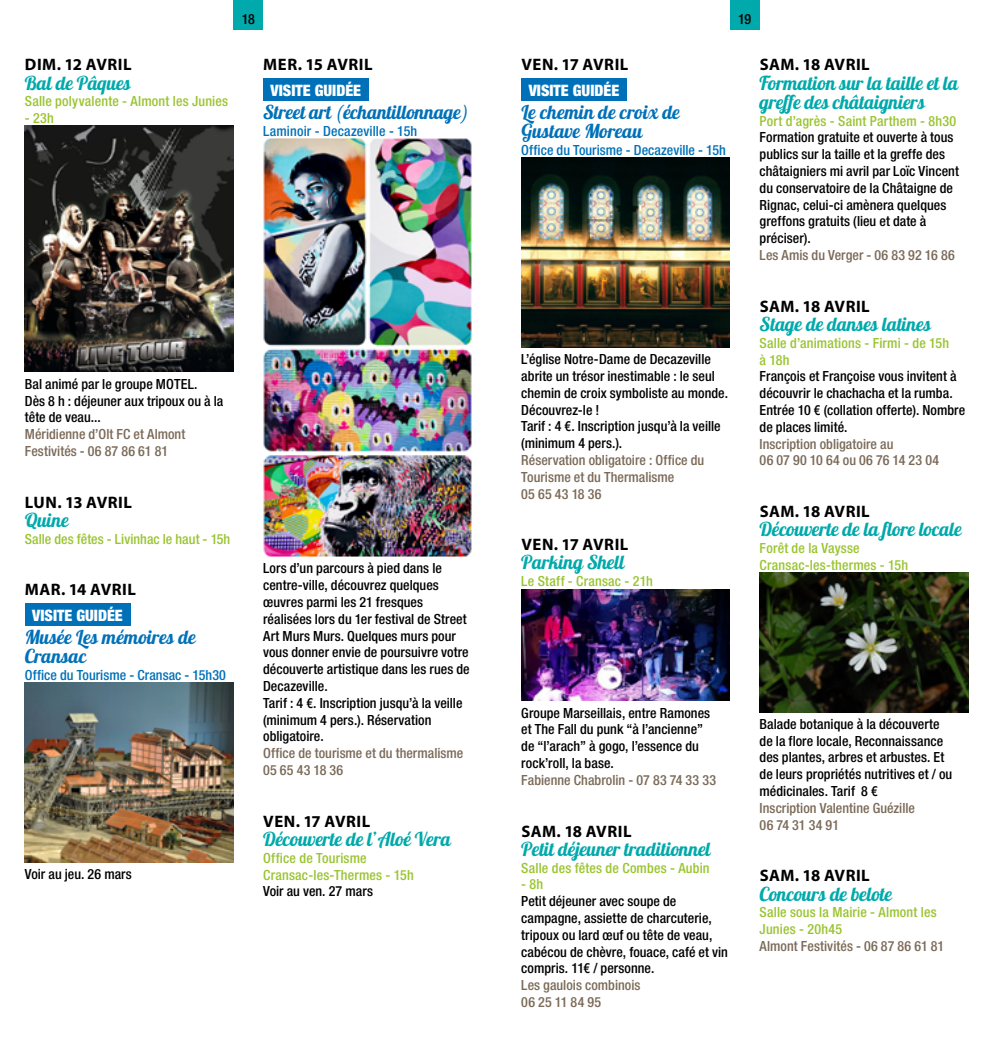
<style>
.page{position:relative;width:993px;height:1042px;background:#fff}
.page>*{position:absolute;margin:0;border:0;box-sizing:border-box;transform-origin:0 0}
.t1{font:19.25px/19.2px "Lobster 1.4";letter-spacing:.01em;color:#00a9ab}
.t2{font:19.25px/19.2px "Lobster 1.4";letter-spacing:.02em;color:#0071b9}
.t3{font:19.25px "Lobster 1.4";letter-spacing:-.01em;color:#00a9ab}
.t4{font:19.25px "Lobster 1.4";letter-spacing:.04em;color:#00a9ab}
.t5{font:700 16.62px "Myriad Pro";letter-spacing:.03em;color:#000}
.t6{font:900 condensed 15.75px "Helvetica Neue";color:#fff}
.t7{font:500 condensed 14px/16.8px "Helvetica Neue";letter-spacing:.005em;color:#000}
.t8{font:500 condensed 14px/16.8px "Helvetica Neue";letter-spacing:.005em;color:#7b6a58}
.t9{font:500 condensed 14px/16.8px "Helvetica Neue";letter-spacing:.015em;color:#9ac431}
.t10{font:500 condensed 14px "Helvetica Neue";letter-spacing:.005em;color:#0071b9}
</style>
<div class="page">
<div style="left:233px;top:0;width:30px;height:30px;background:#00a9ab"></div>
<div style="left:729px;top:0;width:30px;height:30px;background:#00a9ab"></div>
<img style="left:25px;top:126px;width:208px;height:246px">
<div style="left:25px;top:603px;width:105px;height:23px;background:#0071b9"></div>
<img style="left:25px;top:682px;width:208px;height:180px">
<div style="left:263px;top:79px;width:105px;height:22px;background:#0071b9"></div>
<img style="left:263px;top:138px;width:208px;height:418px">
<div style="left:521px;top:79px;width:105px;height:22px;background:#0071b9"></div>
<img style="left:521px;top:158px;width:208px;height:189px">
<img style="left:521px;top:589px;width:208px;height:112px">
<img style="left:759px;top:573px;width:208px;height:139px">
<p class="t7" style="left:242px;top:10px;width:14px">18</p>
<p class="t7" style="left:738px;top:10px;width:14px">19</p>
<p class="t5" style="left:25px;top:54px;width:108px">DIM. 12 AVRIL</p>
<h1 class="t1" style="left:25px;top:73px;width:106px">Bal de Pâques</h1>
<p class="t9" style="left:25px;top:93px;width:205px">Salle polyvalente - Almont les Junies</p>
<p class="t9" style="left:25px;top:110px;width:31px">- 23h</p>
<p class="t5" style="left:263px;top:54px;width:111px">MER. 15 AVRIL</p>
<p class="t6" style="left:270px;top:81px;width:92px">VISITE GUIDÉE</p>
<h1 class="t2" style="left:263px;top:102px;width:207px">Street art (échantillonnage)</h1>
<p class="t10" style="left:263px;top:122px;width:156px">Laminoir - Decazeville - 15h</p>
<p class="t7" style="left:25px;top:375px;width:200px">Bal animé par le groupe MOTEL.<br>Dès 8 h : déjeuner aux tripoux ou à la tête de veau...</p>
<p class="t8" style="left:25px;top:425px;width:162px">Méridienne d’Olt FC et Almont<br>Festivités - 06 87 86 61 81</p>
<p class="t5" style="left:25px;top:491px;width:108px">LUN. 13 AVRIL</p>
<h1 class="t1" style="left:25px;top:510px;width:45px">Quine</h1>
<p class="t9" style="left:25px;top:530px;width:207px">Salle des fêtes - Livinhac le haut - 15h</p>
<p class="t5" style="left:25px;top:579px;width:112px">MAR. 14 AVRIL</p>
<p class="t6" style="left:32px;top:606px;width:92px">VISITE GUIDÉE</p>
<h1 class="t2" style="left:25px;top:627px;width:172px">Musée Les mémoires de<br>Cransac</h1>
<p class="t10" style="left:25px;top:666px;width:203px">Office du Tourisme - Cransac - 15h30</p>
<p class="t7" style="left:25px;top:866px;width:108px">Voir au jeu. 26 mars</p>
<p class="t7" style="left:263px;top:560px;width:208px">Lors d’un parcours à pied dans le centre-ville, découvrez quelques œuvres parmi les 21 fresques réalisées lors du 1er festival de Street<br>Art Murs Murs. Quelques murs pour vous donner envie de poursuivre votre découverte artistique dans les rues de<br>Decazeville.<br>Tarif : 4 €. Inscription jusqu’à la veille (minimum 4 pers.). Réservation obligatoire.</p>
<p class="t8" style="left:263px;top:744px;width:202px">Office de tourisme et du thermalisme<br>05 65 43 18 36</p>
<p class="t5" style="left:263px;top:810px;width:108px">VEN. 17 AVRIL</p>
<h1 class="t3" style="left:263px;top:826px;width:188px">Découverte de l’Aloé Vera</h1>
<p class="t9" style="left:263px;top:849px;width:152px">Office de Tourisme<br>Cransac-les-Thermes - 15h</p>
<p class="t7" style="left:263px;top:883px;width:111px">Voir au ven. 27 mars</p>
<p class="t5" style="left:521px;top:54px;width:108px">VEN. 17 AVRIL</p>
<p class="t6" style="left:528px;top:81px;width:92px">VISITE GUIDÉE</p>
<h1 class="t2" style="left:521px;top:102px;width:160px">Le chemin de croix de<br>Gustave Moreau</h1>
<p class="t10" style="left:521px;top:141px;width:206px">Office du Tourisme - Decazeville - 15h</p>
<p class="t7" style="left:521px;top:350px;width:208px">L’église Notre-Dame de Decazeville abrite un trésor inestimable : le seul chemin de croix symboliste au monde.<br>Découvrez-le !<br>Tarif : 4 €. Inscription jusqu’à la veille (minimum 4 pers.).</p>
<p class="t8" style="left:521px;top:451px;width:184px">Réservation obligatoire : Office du<br>Tourisme et du Thermalisme<br>05 65 43 18 36</p>
<p class="t5" style="left:521px;top:534px;width:108px">VEN. 17 AVRIL</p>
<h1 class="t1" style="left:521px;top:552px;width:104px">Parking Shell</h1>
<p class="t9" style="left:521px;top:573px;width:133px">Le Staff - Cransac - 21h</p>
<p class="t5" style="left:759px;top:54px;width:111px">SAM. 18 AVRIL</p>
<h1 class="t1" style="left:759px;top:73px;width:199px">Formation sur la taille et la greffe des châtaigniers</h1>
<p class="t9" style="left:759px;top:112px;width:198px">Port d’agrès - Saint Parthem - 8h30</p>
<p class="t7" style="left:759px;top:129px;width:201px">Formation gratuite et ouverte à tous publics sur la taille et la greffe des châtaigniers mi avril par Loïc Vincent du conservatoire de la Châtaigne de<br>Rignac, celui-ci amènera quelques greffons gratuits (lieu et date à préciser).</p>
<p class="t8" style="left:759px;top:246px;width:197px">Les Amis du Verger - 06 83 92 16 86</p>
<p class="t5" style="left:759px;top:295px;width:111px">SAM. 18 AVRIL</p>
<h1 class="t4" style="left:759px;top:312px;width:171px">Stage de danses latines</h1>
<p class="t9" style="left:759px;top:334px;width:191px">Salle d’animations - Firmi - de 15h à 18h</p>
<p class="t7" style="left:759px;top:368px;width:207px">François et Françoise vous invitent à découvrir le chachacha et la rumba.<br>Entrée 10 € (collation offerte). Nombre de places limité.</p>
<p class="t8" style="left:759px;top:435px;width:181px">Inscription obligatoire au<br>06 07 90 10 64 ou 06 76 14 23 04</p>
<p class="t5" style="left:759px;top:500px;width:111px">SAM. 18 AVRIL</p>
<h1 class="t1" style="left:759px;top:519px;width:203px">Découverte de la flore locale</h1>
<p class="t9" style="left:759px;top:539px;width:150px">Forêt de la Vaysse<br>Cransac-les-thermes - 15h</p>
<p class="t7" style="left:521px;top:704px;width:190px">Groupe Marseillais, entre Ramones et The Fall du punk “à l’ancienne” de “l’arach” à gogo, l’essence du rock’roll, la base.</p>
<p class="t8" style="left:521px;top:771px;width:196px">Fabienne Chabrolin - 07 83 74 33 33</p>
<p class="t5" style="left:521px;top:820px;width:111px">SAM. 18 AVRIL</p>
<h1 class="t1" style="left:521px;top:839px;width:190px">Petit déjeuner traditionnel</h1>
<p class="t9" style="left:521px;top:859px;width:190px">Salle des fêtes de Combes - Aubin</p>
<p class="t9" style="left:521px;top:876px;width:24px">- 8h</p>
<p class="t7" style="left:521px;top:892px;width:208px">Petit déjeuner avec soupe de campagne, assiette de charcuterie, tripoux ou lard œuf ou tête de veau, cabécou de chèvre, fouace, café et vin compris. 11€ / personne.</p>
<p class="t8" style="left:521px;top:976px;width:121px">Les gaulois combinois<br>06 25 11 84 95</p>
<p class="t7" style="left:759px;top:715px;width:194px">Balade botanique à la découverte de la flore locale, Reconnaissance des plantes, arbres et arbustes. Et de leurs propriétés nutritives et / ou médicinales. Tarif 8 €</p>
<p class="t8" style="left:759px;top:799px;width:157px">Inscription Valentine Guézille<br>06 74 31 34 91</p>
<p class="t5" style="left:759px;top:865px;width:111px">SAM. 18 AVRIL</p>
<h1 class="t3" style="left:759px;top:881px;width:134px">Concours de belote</h1>
<p class="t9" style="left:759px;top:904px;width:178px">Salle sous la Mairie - Almont les<br>Junies - 20h45</p>
<p class="t8" style="left:759px;top:937px;width:186px">Almont Festivités - 06 87 86 61 81</p>
</div>
